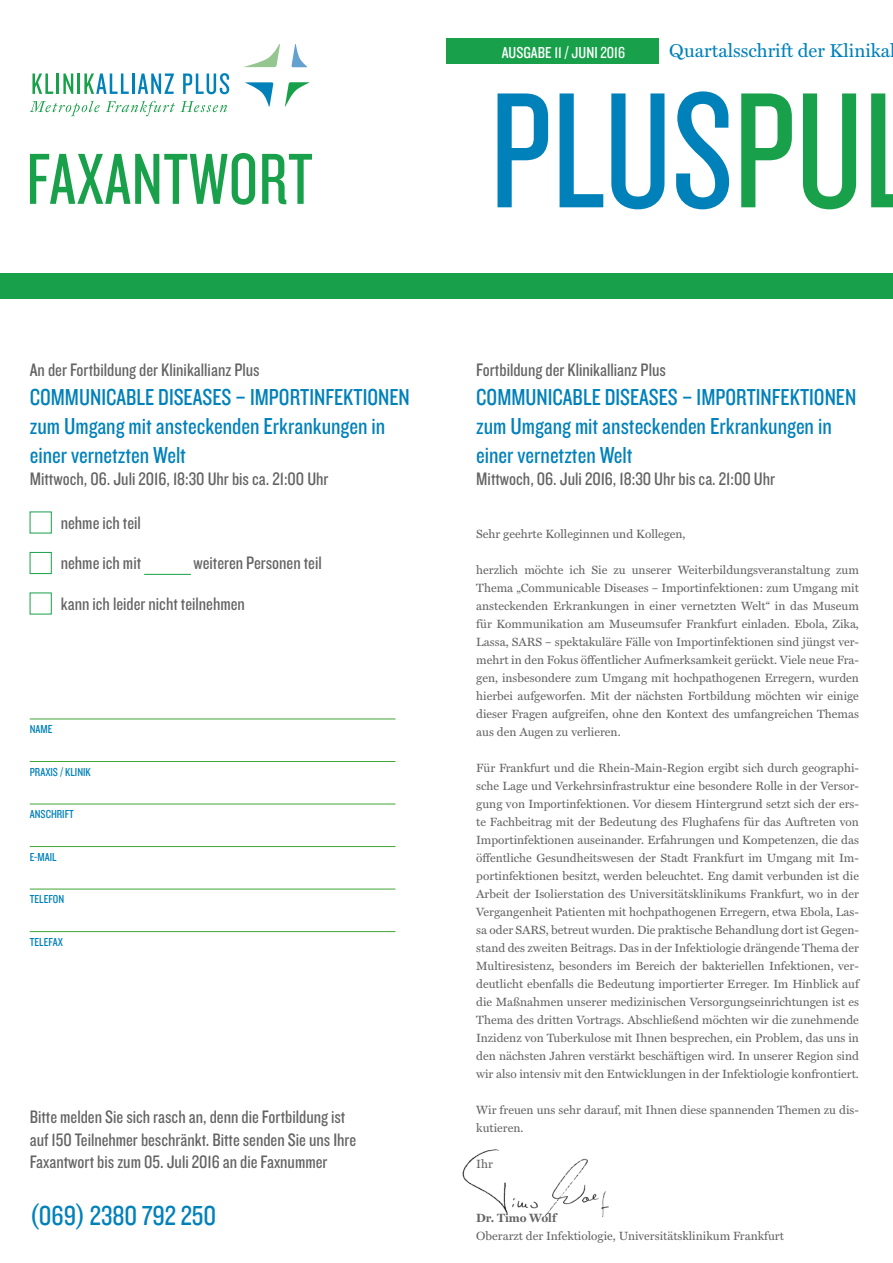
<style>
.page{position:relative;width:893px;height:1263px;background:#fff}
.page>*{position:absolute;margin:0;border:0;box-sizing:border-box;transform-origin:0 0}
.t1{font:28.5px "Knockout 29 Junior Ltweight";color:#0081ba}
.t2{font:24px/28.8px "Knockout 29 Junior Ltweight";color:#0081ba}
.t3{font:18.75px/22.5px "Knockout 29 Junior Ltweight";color:#646363}
.t4{font:18.75px "Miller Text";color:#0081ba}
.t5{font:16.5px "Knockout 29 Junior Ltweight";color:#fff}
.t6{font:12px/18px "Miller Text";color:#646363;text-align:justify}
.t7{font:12px "Knockout 29 Junior Ltweight";color:#0081ba}
.t8{font:700 12px "Miller Text";color:#646363}
</style>
<div class="page">
<div style="left:0;top:273px;width:893px;height:25px;background:#18a14a"></div>
<div style="left:446px;top:38px;width:213px;height:26px;background:#18a14a"></div>
<svg style="left:497px;top:91px;width:232px;height:118px"></svg>
<svg style="left:741px;top:93px;width:152px;height:116px"></svg>
<svg style="left:285px;top:82px;width:24px;height:25px"></svg>
<svg style="left:291px;top:44px;width:16px;height:23px"></svg>
<svg style="left:244px;top:44px;width:36px;height:23px"></svg>
<svg style="left:245px;top:82px;width:28px;height:25px"></svg>
<svg style="left:32px;top:74px;width:21px;height:20px"></svg>
<hr style="left:57px;top:74px;width:2px;height:20px;background:#18a14a">
<svg style="left:63px;top:74px;width:10px;height:20px"></svg>
<hr style="left:78px;top:74px;width:2px;height:20px;background:#18a14a">
<svg style="left:84px;top:74px;width:45px;height:20px"></svg>
<hr style="left:132px;top:74px;width:3px;height:20px;background:#0081ba">
<svg style="left:138px;top:74px;width:36px;height:20px"></svg>
<svg style="left:183px;top:73px;width:46px;height:21px"></svg>
<svg style="left:30px;top:101px;width:70px;height:15px"></svg>
<svg style="left:106px;top:101px;width:69px;height:15px"></svg>
<svg style="left:181px;top:101px;width:46px;height:11px"></svg>
<svg style="left:30px;top:153px;width:282px;height:52px"></svg>
<hr style="left:30px;top:719px;width:365px;height:1px;background:#3fa535">
<hr style="left:30px;top:761px;width:365px;height:1px;background:#3fa535">
<hr style="left:30px;top:804px;width:365px;height:1px;background:#3fa535">
<hr style="left:30px;top:846px;width:365px;height:1px;background:#3fa535">
<hr style="left:30px;top:889px;width:365px;height:1px;background:#3fa535">
<hr style="left:30px;top:931px;width:365px;height:1px;background:#3fa535">
<div style="left:30px;top:552px;width:22px;height:22px;border:1px solid #18a14a"></div>
<hr style="left:144px;top:574px;width:47px;height:1px;background:#18a14a">
<img style="left:462px;top:1149px;width:147px;height:69px">
<h3 class="t5" style="left:502px;top:42px;width:125px">AUSGABE 11 / JUNI 2016</h3>
<h3 class="t4" style="left:669px;top:39px;width:228px">Quartalsschrift der Klinikal</h3>
<h3 class="t3" style="left:30px;top:358px;width:231px">An der Fortbildung der Klinikallianz Plus</h3>
<h2 class="t2" style="left:30px;top:382px;width:382px">COMMUNICABLE DISEASES – IMPORTINFEKTIONEN zum Umgang mit ansteckenden Erkrankungen in einer vernetzten Welt</h2>
<h3 class="t3" style="left:30px;top:467px;width:300px">Mittwoch, 06. Juli 2016, 18:30 Uhr bis ca. 21:00 Uhr</h3>
<h3 class="t3" style="left:61px;top:502px;width:82px;line-height:40.5px">nehme ich teil nehme ich mit</h3>
<h3 class="t3" style="left:61px;top:542px;width:262px;line-height:40.5px;text-indent:133px">weiteren Personen teil kann ich leider nicht teilnehmen</h3>
<p class="t7" style="left:30px;top:721px;width:24px">NAME</p>
<p class="t7" style="left:30px;top:764px;width:63px">PRAXIS / KLINIK</p>
<p class="t7" style="left:30px;top:806px;width:46px">ANSCHRIFT</p>
<p class="t7" style="left:30px;top:849px;width:28px">E-MAIL</p>
<p class="t7" style="left:30px;top:891px;width:36px">TELEFON</p>
<p class="t7" style="left:30px;top:934px;width:35px">TELEFAX</p>
<h3 class="t3" style="left:30px;top:1105px;width:328px">Bitte melden Sie sich rasch an, denn die Fortbildung ist auf 150 Teilnehmer beschränkt. Bitte senden Sie uns Ihre<br>Faxantwort bis zum 05. Juli 2016 an die Faxnummer</h3>
<h1 class="t1" style="left:30px;top:1197px;width:188px">(069) 2380 792 250</h1>
<h3 class="t3" style="left:476px;top:358px;width:191px">Fortbildung der Klinikallianz Plus</h3>
<h2 class="t2" style="left:476px;top:382px;width:382px">COMMUNICABLE DISEASES – IMPORTINFEKTIONEN zum Umgang mit ansteckenden Erkrankungen in einer vernetzten Welt</h2>
<h3 class="t3" style="left:476px;top:467px;width:300px">Mittwoch, 06. Juli 2016, 18:30 Uhr bis ca. 21:00 Uhr</h3>
<p class="t6" style="left:476px;top:524px;width:211px">Sehr geehrte Kolleginnen und Kollegen,</p>
<p class="t6" style="left:476px;top:560px;width:384px">herzlich möchte ich Sie zu unserer Weiterbildungsveranstaltung zum Thema „Communicable Diseases – Importinfektionen: zum Umgang mit ansteckenden Erkrankungen in einer vernetzten Welt“ in das Museum für Kommunikation am Museumsufer Frankfurt einladen. Ebola, Zika, Lassa, SARS – spektakuläre Fälle von Importinfektionen sind jüngst ver&shy;mehrt in den Fokus öffentlicher Aufmerksamkeit gerückt. Viele neue Fra&shy;gen, insbesondere zum Umgang mit hochpathogenen Erregern, wurden hierbei aufgeworfen. Mit der nächsten Fortbildung möchten wir einige dieser Fragen aufgreifen, ohne den Kontext des umfangreichen Themas aus den Augen zu verlieren.</p>
<p class="t6" style="left:476px;top:758px;width:384px">Für Frankfurt und die Rhein-Main-Region ergibt sich durch geographi&shy;sche Lage und Verkehrsinfrastruktur eine besondere Rolle in der Versor&shy;gung von Importinfektionen. Vor diesem Hintergrund setzt sich der ers&shy;te Fachbeitrag mit der Bedeutung des Flughafens für das Auftreten von Importinfektionen auseinander. Erfahrungen und Kompetenzen, die das öffentliche Gesundheitswesen der Stadt Frankfurt im Umgang mit Im&shy;portinfektionen besitzt, werden beleuchtet. Eng damit verbunden ist die Arbeit der Isolierstation des Universitätsklinikums Frankfurt, wo in der Vergangenheit Patienten mit hochpathogenen Erregern, etwa Ebola, Las&shy;sa oder SARS, betreut wurden. Die praktische Behandlung dort ist Gegen&shy;stand des zweiten Beitrags. Das in der Infektiologie drängende Thema der Multiresistenz, besonders im Bereich der bakteriellen Infektionen, ver&shy;deutlicht ebenfalls die Bedeutung importierter Erreger. Im Hinblick auf die Maßnahmen unserer medizinischen Versorgungseinrichtungen ist es Thema des dritten Vortrags. Abschließend möchten wir die zunehmende Inzidenz von Tuberkulose mit Ihnen besprechen, ein Problem, das uns in den nächsten Jahren verstärkt beschäftigen wird. In unserer Region sind wir also intensiv mit den Entwicklungen in der Infektiologie konfrontiert.</p>
<p class="t6" style="left:476px;top:1100px;width:384px">Wir freuen uns sehr darauf, mit Ihnen diese spannenden Themen zu dis&shy;kutieren.</p>
<p class="t6" style="left:476px;top:1154px;width:18px">Ihr</p>
<p class="t8" style="left:476px;top:1210px;width:81px">Dr. Timo Wolf</p>
<p class="t6" style="left:476px;top:1226px;width:309px">Oberarzt der Infektiologie, Universitätsklinikum Frankfurt</p>
</div>
